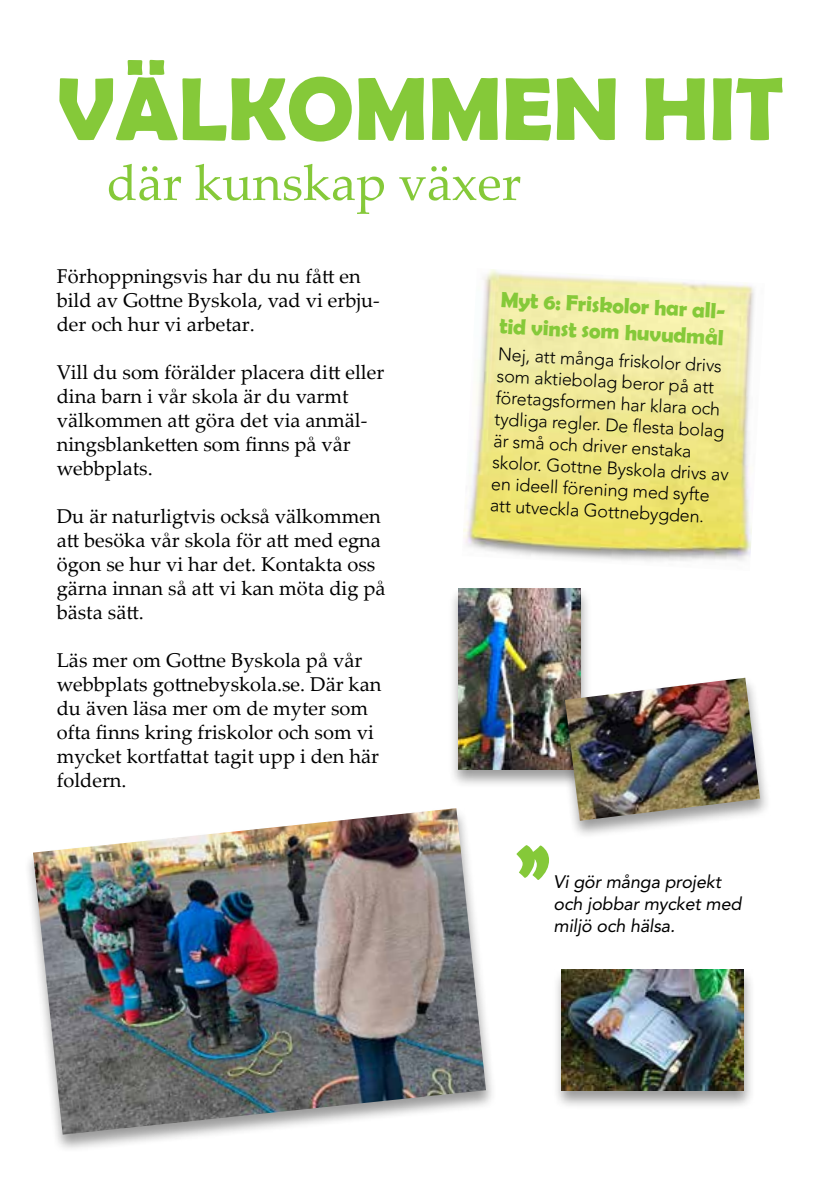
<style>
.page{position:relative;width:840px;height:1191px;background:#fff}
.page>*{position:absolute;margin:0;border:0;box-sizing:border-box;transform-origin:0 0}
.t1{font:700 90px "Berlin Sans FB Demi";color:#85c939}
.t2{font:50px "Palatino Linotype";color:#85c939}
.t3{font:700 22px/26.4px "Berlin Sans FB Demi";color:#85c939}
.t4{font:20px/24px "Palatino Linotype";color:#000}
.t5{font:300 18px/21.6px "Avenir LT Std";color:#000}
.t6{font:italic 18px/21.6px "Avenir LT Std";letter-spacing:-.01em;color:#000}
</style>
<div class="page">
<div style="left:24px;top:806px;width:473px;height:347px;background:#000;opacity:.4"></div>
<img style="left:33px;top:808px;width:452px;height:326px">
<img style="left:463px;top:269px;width:292px;height:292px">
<div style="left:551px;top:967px;width:203px;height:143px;background:#000;opacity:.4"></div>
<img style="left:561px;top:970px;width:182px;height:121px">
<div style="left:448px;top:585px;width:144px;height:203px;background:#000;opacity:.4"></div>
<img style="left:458px;top:588px;width:121px;height:181px">
<div style="left:555px;top:676px;width:215px;height:163px;background:#000;opacity:.4"></div>
<img style="left:564px;top:677px;width:195px;height:143px">
<h1 class="t1" style="left:57px;top:57px;width:727px">VÄLKOMMEN HIT</h1>
<h2 class="t2" style="left:107px;top:147px;width:416px">där kunskap växer</h2>
<p class="t4" style="left:57px;top:263px;width:324px">Förhoppningsvis har du nu fått en bild av Gottne Byskola, vad vi erbju&shy;der och hur vi arbetar.</p>
<p class="t4" style="left:57px;top:359px;width:329px">Vill du som förälder placera ditt eller dina barn i vår skola är du varmt välkommen att göra det via anmäl&shy;ningsblanketten som finns på vår webbplats.</p>
<p class="t4" style="left:57px;top:503px;width:330px">Du är naturligtvis också välkommen att besöka vår skola för att med egna ögon se hur vi har det. Kontakta oss gärna innan så att vi kan möta dig på bästa sätt.</p>
<p class="t4" style="left:57px;top:647px;width:326px">Läs mer om Gottne Byskola på vår webbplats gottnebyskola.se. Där kan du även läsa mer om de myter som ofta finns kring friskolor och som vi mycket kortfattat tagit upp i den här foldern.</p>
<p class="t3" style="left:501px;top:286px;width:228px;rotate:3deg">Myt 6: Friskolor har all&shy;tid vinst som huvudmål</p>
<p class="t5" style="left:498px;top:343px;width:238px;rotate:3deg">Nej, att många friskolor drivs som aktiebolag beror på att företagsformen har klara och tydliga regler. De fl esta bolag är små och driver enstaka skolor. Gottne Byskola drivs av en ideell förening med syfte att utveckla Gottnebygden.</p>
<h1 class="t1" style="left:514px;top:826px;width:38px">”</h1>
<p class="t6" style="left:553px;top:871px;width:189px">Vi gör många projekt och jobbar mycket med miljö och hälsa.</p>
</div>
